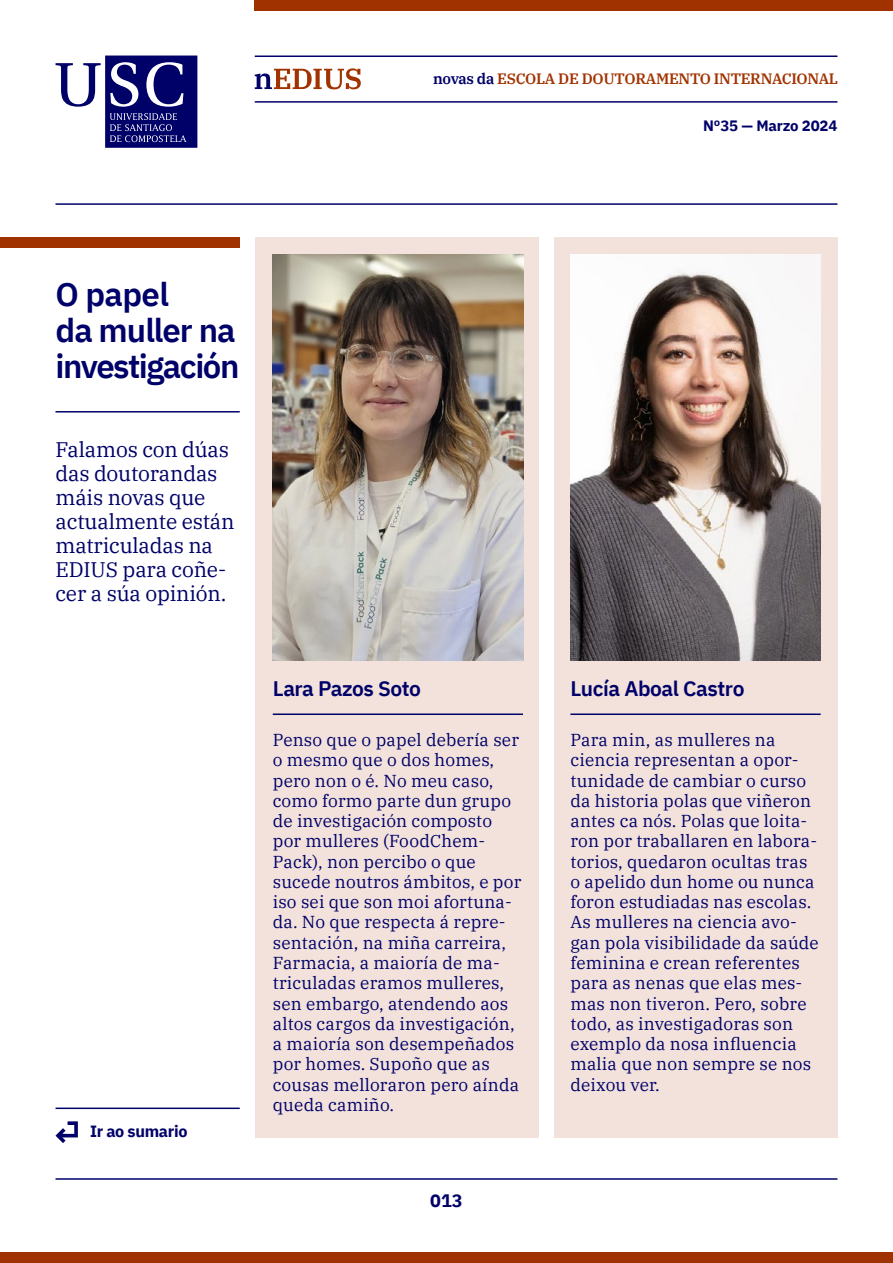
<style>
.page{position:relative;width:893px;height:1263px;background:#fff}
.page>*{position:absolute;margin:0;border:0;box-sizing:border-box;transform-origin:0 0}
.t1{font:600 33px/36px "IBM Plex Sans";letter-spacing:-.045em;color:#000069}
.t2{font:21px/24px "IBM Plex Serif";letter-spacing:-.01em;color:#000069}
.t3{font:600 21px "IBM Plex Sans";letter-spacing:-.02em;color:#000069}
.t4{font:700 18px "IBM Plex Sans";color:#000069}
.t5{font:17.25px/20.2px "IBM Plex Serif";letter-spacing:.01em;color:#000069}
.t6{font:700 16.2px "IBM Plex Sans";letter-spacing:-.02em;color:#000069}
.t7{font:600 15px "IBM Plex Serif";letter-spacing:-.02em;color:#a13300}
.t8{font:700 15px "IBM Plex Sans";letter-spacing:-.01em;color:#000069}
.s1{color:#000069}
</style>
<div class="page">
<svg style="left:56px;top:56px;width:141px;height:92px"></svg>
<hr style="left:255px;top:56px;width:582px;height:1px;background:#000069">
<hr style="left:255px;top:101px;width:582px;height:2px;background:#000069">
<div style="left:255px;top:0;width:638px;height:10px;background:#a03200"></div>
<div style="left:0;top:1252px;width:893px;height:11px;background:#a03200"></div>
<hr style="left:56px;top:1178px;width:781px;height:2px;background:#000069">
<hr style="left:56px;top:203px;width:781px;height:2px;background:#000069">
<hr style="left:56px;top:1107px;width:184px;height:2px;background:#000069">
<svg style="left:56px;top:1121px;width:22px;height:22px"></svg>
<svg style="left:255px;top:68px;width:106px;height:21px"></svg>
<div style="left:0;top:237px;width:240px;height:10px;background:#a03200"></div>
<hr style="left:56px;top:411px;width:184px;height:1px;background:#000069">
<div style="left:554px;top:237px;width:283px;height:900px;background:#f2e2db"></div>
<hr style="left:570px;top:713px;width:251px;height:2px;background:#000069">
<img style="left:570px;top:254px;width:251px;height:406px">
<div style="left:255px;top:237px;width:284px;height:900px;background:#f2e2db"></div>
<hr style="left:273px;top:713px;width:250px;height:2px;background:#000069">
<img style="left:273px;top:254px;width:250px;height:406px">
<p class="t7" style="left:433px;top:67px;width:407px"><span class="s1">novas da</span> ESCOLA DE DOUTORAMENTO INTERNACIONAL</p>
<p class="t8" style="left:703px;top:114px;width:136px">Nº35 — Marzo 2024</p>
<h1 class="t1" style="left:56px;top:273px;width:185px">O papel<br>da muller na investigación</h1>
<p class="t2" style="left:56px;top:435px;width:181px">Falamos con dúas das doutorandas máis novas que actualmente están matriculadas na<br>EDIUS para coñe&shy;cer a súa opinión.</p>
<p class="t6" style="left:90px;top:1118px;width:99px">Ir ao sumario</p>
<p class="t3" style="left:273px;top:672px;width:150px">Lara Pazos Soto</p>
<p class="t5" style="left:273px;top:728px;width:250px">Penso que o papel debería ser o mesmo que o dos homes, pero non o é. No meu caso, como formo parte dun grupo de investigación composto por mulleres (FoodChem-<br>Pack), non percibo o que sucede noutros ámbitos, e por iso sei que son moi afortuna&shy;da. No que respecta á repre&shy;sentación, na miña carreira,<br>Farmacia, a maioría de ma&shy;triculadas eramos mulleres, sen embargo, atendendo aos altos cargos da investigación, a maioría son desempeñados por homes. Supoño que as cousas melloraron pero aínda queda camiño.</p>
<p class="t4" style="left:430px;top:1186px;width:34px">013</p>
<p class="t3" style="left:570px;top:672px;width:176px">Lucía Aboal Castro</p>
<p class="t5" style="left:570px;top:728px;width:250px">Para min, as mulleres na ciencia representan a opor&shy;tunidade de cambiar o curso da historia polas que viñeron antes ca nós. Polas que loita&shy;ron por traballaren en labora&shy;torios, quedaron ocultas tras o apelido dun home ou nunca foron estudiadas nas escolas.<br>As mulleres na ciencia avo&shy;gan pola visibilidade da saúde feminina e crean referentes para as nenas que elas mes&shy;mas non tiveron. Pero, sobre todo, as investigadoras son exemplo da nosa influencia malia que non sempre se nos deixou ver.</p>
</div>
